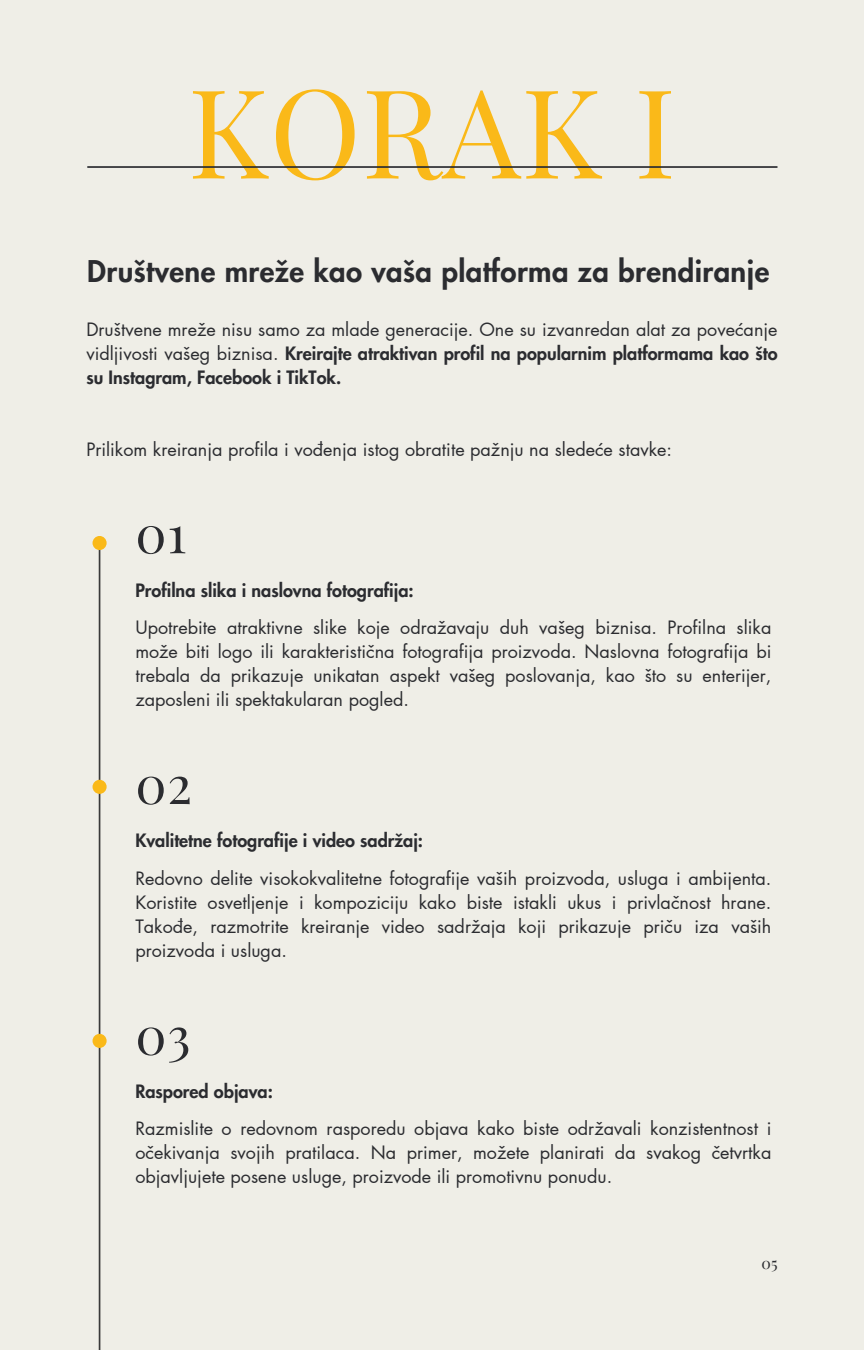
<style>
.page{position:relative;width:864px;height:1350px;background:#efeee7}
.page>*{position:absolute;margin:0;border:0;box-sizing:border-box;transform-origin:0 0}
.t1{font:123.75px "Playfair Display";letter-spacing:.005em;color:#fab919}
.t2{font:51.75px "Playfair Display";color:#2b2c30}
.t3{font:800 29.25px "Futura LT Pro";letter-spacing:.015em;color:#2b2c30}
.t4{font:18px/24.1px "Futura LT Pro";color:#2b2c30;text-align:justify}
.t5{font:800 18px "Futura LT Pro";color:#2b2c30}
.t6{font:15.75px "Playfair Display";color:#2b2c30}
.s1{font-weight:800}
</style>
<div class="page">
<hr style="left:87px;top:166px;width:690px;height:2px;background:#2b2c30">
<hr style="left:99px;top:544px;width:1px;height:806px;background:#393939">
<div style="left:93px;top:536px;width:14px;height:14px;background:#fab919;border-radius:50%"></div>
<div style="left:93px;top:780px;width:14px;height:14px;background:#fab919;border-radius:50%"></div>
<div style="left:93px;top:1034px;width:14px;height:14px;background:#fab919;border-radius:50%"></div>
<p class="t1" style="left:188px;top:45px;width:490px">KORAK I</p>
<p class="t3" style="left:87px;top:258px;width:684px">Društvene mreže kao vaša platforma za brendiranje</p>
<p class="t4" style="left:86px;top:319px;width:693px">Društvene mreže nisu samo za mlade generacije. One su izvanredan alat za povećanje vidljivosti vašeg biznisa. <span class="s1">Kreirajte atraktivan profil na popularnim platformama kao što su Instagram, Facebook i TikTok.</span></p>
<p class="t4" style="left:86px;top:439px;width:587px">Prilikom kreiranja profila i vođenja istog obratite pažnju na sledeće stavke:</p>
<p class="t2" style="left:135px;top:497px;width:53px">01</p>
<p class="t5" style="left:135px;top:582px;width:280px">Profilna slika i naslovna fotografija:</p>
<p class="t4" style="left:135px;top:616px;width:638px">Upotrebite atraktivne slike koje odražavaju duh vašeg biznisa. Profilna slika može biti logo ili karakteristična fotografija proizvoda. Naslovna fotografija bi trebala da prikazuje unikatan aspekt vašeg poslovanja, kao što su enterijer, zaposleni ili spektakularan pogled.</p>
<p class="t2" style="left:135px;top:748px;width:58px">02</p>
<p class="t5" style="left:135px;top:832px;width:289px">Kvalitetne fotografije i video sadržaj:</p>
<p class="t4" style="left:135px;top:867px;width:638px">Redovno delite visokokvalitetne fotografije vaših proizvoda, usluga i ambijenta.<br>Koristite osvetljenje i kompoziciju kako biste istakli ukus i privlačnost hrane.<br>Takođe, razmotrite kreiranje video sadržaja koji prikazuje priču iza vaših proizvoda i usluga.</p>
<p class="t2" style="left:135px;top:999px;width:57px">03</p>
<p class="t5" style="left:135px;top:1083px;width:139px">Raspored objava:</p>
<p class="t4" style="left:135px;top:1118px;width:638px">Razmislite o redovnom rasporedu objava kako biste održavali konzistentnost i očekivanja svojih pratilaca. Na primer, možete planirati da svakog četvrtka objavljujete posene usluge, proizvode ili promotivnu ponudu.</p>
<p class="t6" style="left:762px;top:1252px;width:18px">05</p>
</div>
